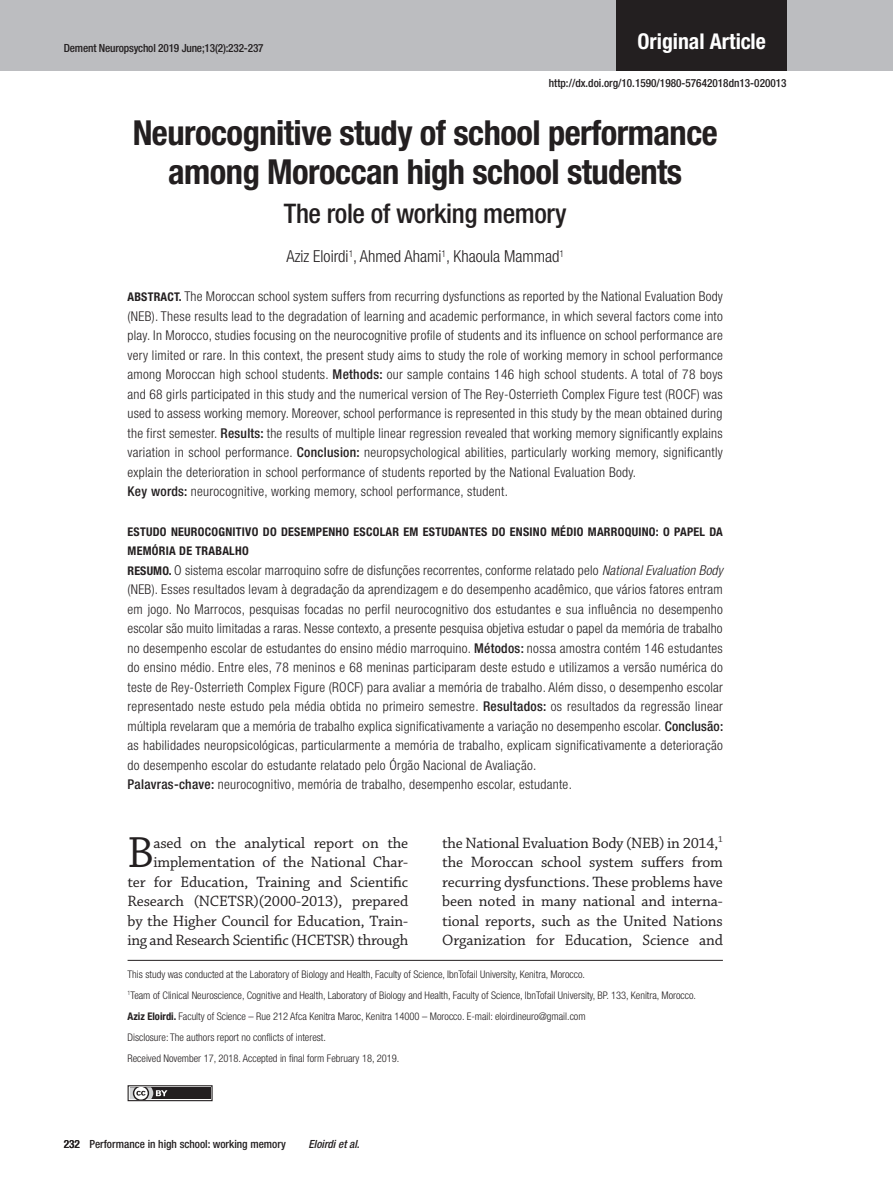
<style>
.page{position:relative;width:893px;height:1191px;background:#fff}
.page>*{position:absolute;margin:0;border:0;box-sizing:border-box;transform-origin:0 0}
.Body_Capitular{font:45.75px "Chaparral Pro";color:#231f20}
.P1{font:700 condensed 34.5px/39px "Helvetica Neue LT Std";letter-spacing:-.015em;color:#231f20;text-align:center}
.P1_1{font:500 condensed 27px "Helvetica Neue LT Std";letter-spacing:-.015em;color:#231f20}
.t1{font:700 condensed 21.75px "Helvetica Neue LT Std";color:#fff}
.Autores{font:300 condensed 16.5px "Helvetica Neue LT Std";color:#231f20}
.Body_Capitular-2{font:15.75px/19.5px "Chaparral Pro";letter-spacing:-.01em;color:#231f20;text-align:right}
.Abstract{font:300 condensed 13.5px/19.5px "Helvetica Neue LT Std";letter-spacing:.02em;color:#231f20;text-align:justify}
.Abstract_Titulo{font:700 condensed 12px/19.5px "Helvetica Neue LT Std";letter-spacing:.02em;color:#231f20}
.Running{font:500 condensed 11.25px "Helvetica Neue LT Std";color:#231f20}
.t2{font:italic 500 condensed 11.25px "Helvetica Neue LT Std";color:#231f20}
.Endereco{font:300 condensed 10.5px "Helvetica Neue LT Std";color:#231f20}
.Nota{font:300 condensed 10.5px "Helvetica Neue LT Std";color:#231f20}
.s1{font-weight:700;font-size:12px}
.s2{font-weight:500}
.s3{font-style:italic}
.s4{font-weight:700}
</style>
<div class="page">
<div style="left:0;top:0;width:893px;height:70px;background:#bcbdc0"></div>
<div style="left:128px;top:1085px;width:84px;height:15px;background:#231f20"></div>
<div style="left:128px;top:1085px;width:85px;height:16px;border:1px solid #231f20"></div>
<svg style="left:130px;top:1087px;width:37px;height:12px"></svg>
<div style="left:617px;top:0;width:170px;height:70px;background:#231f20"></div>
<hr style="left:128px;top:960px;width:595px;height:1px;background:#231f20">
<p class="Running" style="left:64px;top:41px;width:201px">Dement Neuropsychol 2019 June;13(2):232-237</p>
<h3 class="t1" style="left:637px;top:28px;width:130px">Original Article</h3>
<p class="Running" style="left:549px;top:77px;width:239px">http://dx.doi.org/10.1590/1980-57642018dn13-020013</p>
<p class="P1" style="left:133px;top:113px;width:587px">Neurocognitive study of school performance among Moroccan high school students</p>
<p class="P1_1" style="left:284px;top:198px;width:284px">The role of working memory</p>
<p class="Autores" style="left:286px;top:247px;width:279px">Aziz Eloirdi<sup>1</sup>, Ahmed Ahami<sup>1</sup>, Khaoula Mammad<sup>1</sup></p>
<p class="Abstract" style="left:128px;top:287px;width:597px"><span class="s1">ABSTRACT.</span> The Moroccan school system suffers from recurring dysfunctions as reported by the National Evaluation Body (NEB). These results lead to the degradation of learning and academic performance, in which several factors come into play. In Morocco, studies focusing on the neurocognitive profile of students and its influence on school performance are very limited or rare. In this context, the present study aims to study the role of working memory in school performance among Moroccan high school students. <span class="s2">Methods:</span> our sample contains 146 high school students. A total of 78 boys and 68 girls participated in this study and the numerical version of The Rey-Osterrieth Complex Figure test (ROCF) was used to assess working memory. Moreover, school performance is represented in this study by the mean obtained during the first semester. <span class="s2">Results:</span> the results of multiple linear regression revealed that working memory significantly explains variation in school performance. <span class="s2">Conclusion:</span> neuropsychological abilities, particularly working memory, significantly explain the deterioration in school performance of students reported by the National Evaluation Body.</p>
<p class="Abstract" style="left:128px;top:482px;width:382px"><span class="s2">Key words:</span> neurocognitive, working memory, school performance, student.</p>
<p class="Abstract_Titulo" style="left:128px;top:521px;width:597px">ESTUDO NEUROCOGNITIVO DO DESEMPENHO ESCOLAR EM ESTUDANTES DO ENSINO MÉDIO MARROQUINO: O PAPEL DA<br>MEMÓRIA DE TRABALHO</p>
<p class="Abstract" style="left:128px;top:560px;width:597px"><span class="s1">RESUMO.</span> O sistema escolar marroquino sofre de disfunções recorrentes, conforme relatado pelo <span class="s3">National Evaluation Body </span>(NEB). Esses resultados levam à degradação da aprendizagem e do desempenho acadêmico, que vários fatores entram em jogo. No Marrocos, pesquisas focadas no perfil neurocognitivo dos estudantes e sua influência no desempenho escolar são muito limitadas a raras. Nesse contexto, a presente pesquisa objetiva estudar o papel da memória de trabalho no desempenho escolar de estudantes do ensino médio marroquino. <span class="s2">Métodos:</span> nossa amostra contém 146 estudantes do ensino médio. Entre eles, 78 meninos e 68 meninas participaram deste estudo e utilizamos a versão numérica do teste de Rey-Osterrieth Complex Figure (ROCF) para avaliar a memória de trabalho. Além disso, o desempenho escolar representado neste estudo pela média obtida no primeiro semestre. <span class="s2">Resultados:</span> os resultados da regressão linear múltipla revelaram que a memória de trabalho explica significativamente a variação no desempenho escolar. <span class="s2">Conclusão: </span>as habilidades neuropsicológicas, particularmente a memória de trabalho, explicam significativamente a deterioração do desempenho escolar do estudante relatado pelo Órgão Nacional de Avaliação.</p>
<p class="Abstract" style="left:128px;top:774px;width:446px"><span class="s2">Palavras-chave:</span> neurocognitivo, memória de trabalho, desempenho escolar, estudante.</p>
<p class="Body_Capitular-2" style="left:128px;top:833px;width:282px">ased on the analytical report on the implementation of the National Char-<br>ter for Education, Training and Scientific Research (NCETSR)(2000-2013), prepared by the Higher Council for Education, Train&shy;ing and Research Scientific (HCETSR) through</p>
<p class="Body_Capitular-2" style="left:442px;top:833px;width:282px;text-align:justify">the National Evaluation Body (NEB) in 2014,<sup>1 </sup>the Moroccan school system suffers from recurring dysfunctions. These problems have been noted in many national and interna&shy;tional reports, such as the United Nations Organization for Education, Science and</p>
<p class="Nota" style="left:128px;top:968px;width:459px">This study was conducted at the Laboratory of Biology and Health, Faculty of Science, IbnTofail University, Kenitra, Morocco.</p>
<p class="Endereco" style="left:128px;top:989px;width:570px"><sup>1</sup>Team of Clinical Neuroscience, Cognitive and Health, Laboratory of Biology and Health, Faculty of Science, IbnTofail University, BP. 133, Kenitra, Morocco.</p>
<p class="Endereco" style="left:128px;top:1010px;width:460px"><span class="s4">Aziz Eloirdi.</span> Faculty of Science – Rue 212 Afca Kenitra Maroc, Kenitra 14000 – Morocco. E-mail: eloirdineuro@gmail.com</p>
<p class="Endereco" style="left:128px;top:1031px;width:200px">Disclosure: The authors report no conflicts of interest.</p>
<p class="Endereco" style="left:128px;top:1052px;width:273px">Received November 17, 2018. Accepted in final form February 18, 2019.</p>
<p class="Body_Capitular" style="left:128px;top:827px;width:28px">B</p>
<p class="Running" style="left:64px;top:1137px;width:224px">232 Performance in high school: working memory</p>
<p class="t2" style="left:308px;top:1137px;width:53px">Eloirdi et al.</p>
</div>
